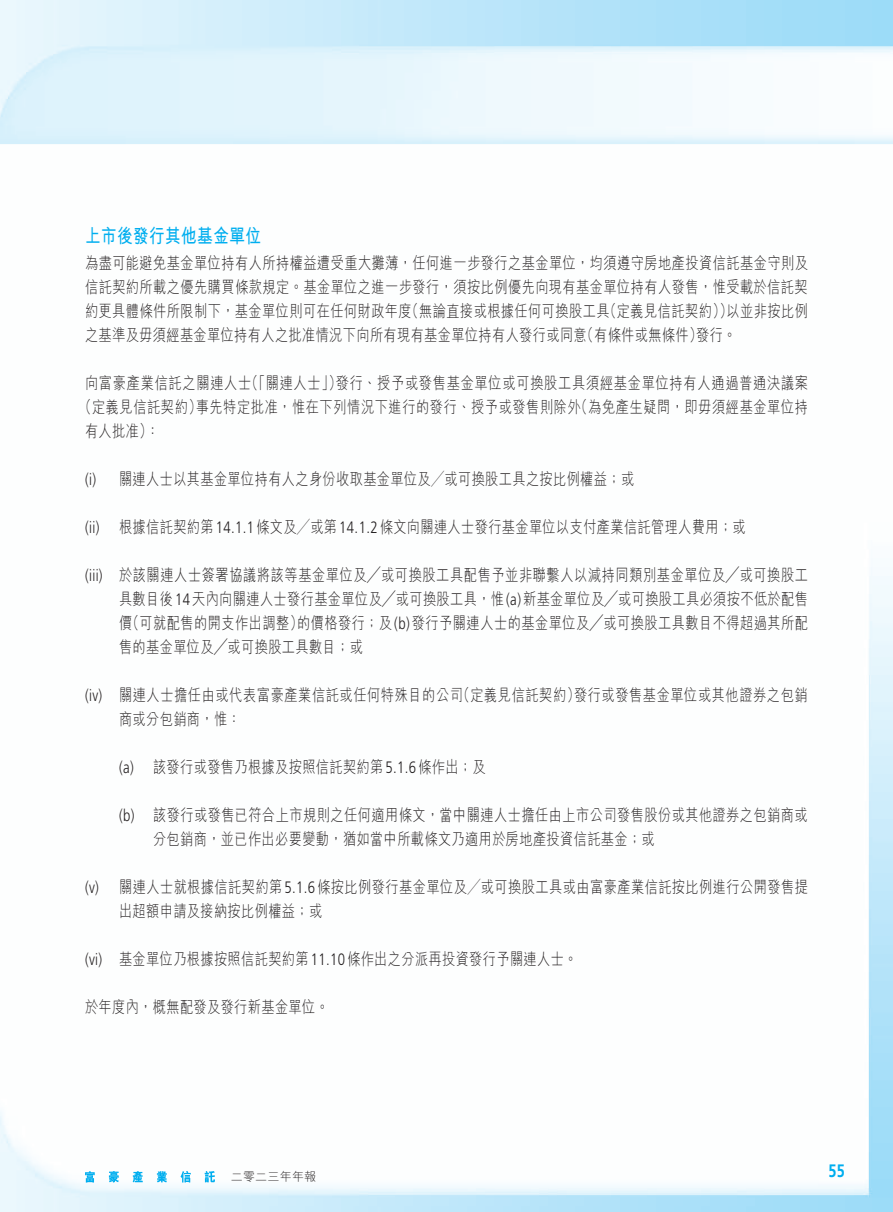
<style>
.page{position:relative;width:893px;height:1212px;background:#fff}
.page>*{position:absolute;margin:0;border:0;box-sizing:border-box;transform-origin:0 0}
._3__標題{font:700 19.5px "M Hei HK";letter-spacing:.03em;color:#00aeef;scale:.8 1}
.t1{font:700 18px "Frutiger LT Std";color:#00aeef;scale:.8 1}
._1__內文{font:300 16.5px/24px "M Hei HK";letter-spacing:.035em;color:#231f20;scale:.8 1}
._1__內文-2{font:300 16.5px "M Hei HK";letter-spacing:.055em;color:#231f20;scale:.8 1}
.t2{font:300 12px "M Hei HK";letter-spacing:.02em;color:#231f20}
.s1{font-family:"Frutiger LT Std"}
.s2{font-family:"Adobe Song Std"}
</style>
<div class="page">
<svg style="left:85px;top:1171px;width:130px;height:11px"></svg>
<p class="_3__標題" style="left:85px;top:221px;width:221px">上市後發行其他基金單位</p>
<p class="_1__內文" style="left:85px;top:251px;width:905px;text-align:justify">為盡可能避免基金單位持有人所持權益遭受重大攤薄，任何進一步發行之基金單位，均須遵守房地產投資信託基金守則及信託契約所載之優先購買條款規定。基金單位之進一步發行，須按比例優先向現有基金單位持有人發售，惟受載於信託契約更具體條件所限制下，基金單位則可在任何財政年度（無論直接或根據任何可換股工具（定義見信託契約））以並非按比例之基準及毋須經基金單位持有人之批准情況下向所有現有基金單位持有人發行或同意（有條件或無條件）發行。</p>
<p class="_1__內文-2" style="left:85px;top:374px;width:905px">向富豪產業信託之關連人士（「關連人士」）發行、授予或發售基金單位或可換股工具須經基金單位持有人通過普通決議案</p>
<p class="_1__內文" style="left:78px;top:395px;width:913px">（定義見信託契約）事先特定批准，惟在下列情況下進行的發行、授予或發售則除外（為免產生疑問，即毋須經基金單位持</p>
<p class="_1__內文" style="left:85px;top:419px;width:95px">有人批准）：</p>
<p class="_1__內文" style="left:85px;top:467px;width:688px"><span class="s1">(i)</span> 關連人士以其基金單位持有人之身份收取基金單位及<span class="s2">╱</span>或可換股工具之按比例權益；或</p>
<p class="_1__內文" style="left:85px;top:515px;width:827px"><span class="s1">(ii)</span> 根據信託契約第<span class="s1">14.1.1</span>條文及<span class="s2">╱</span>或第<span class="s1">14.1.2</span>條文向關連人士發行基金單位以支付產業信託管理人費用；或</p>
<p class="_1__內文" style="left:119px;top:563px;width:863px;text-align:justify;text-indent:-34px"><span class="s1">(iii)</span> 於該關連人士簽署協議將該等基金單位及╱或可換股工具配售予並非聯繫人以減持同類別基金單位及╱或可換股工具數目後<span class="s1">14</span>天內向關連人士發行基金單位及╱或可換股工具，惟<span class="s1">(a)</span>新基金單位及╱或可換股工具必須按不低於配售價（可就配售的開支作出調整）的價格發行；及<span class="s1">(b)</span>發行予關連人士的基金單位及╱或可換股工具數目不得超過其所配售的基金單位及╱或可換股工具數目；或</p>
<p class="_1__內文" style="left:119px;top:683px;width:862px;text-indent:-34px"><span class="s1">(iv)</span> 關連人士擔任由或代表富豪產業信託或任何特殊目的公司（定義見信託契約）發行或發售基金單位或其他證券之包銷商或分包銷商，惟：</p>
<p class="_1__內文" style="left:119px;top:755px;width:460px"><span class="s1">(a)</span> 該發行或發售乃根據及按照信託契約第<span class="s1">5.1.6</span>條作出；及</p>
<p class="_1__內文" style="left:153px;top:803px;width:820px;text-indent:-34px"><span class="s1">(b)</span> 該發行或發售已符合上市規則之任何適用條文，當中關連人士擔任由上市公司發售股份或其他證券之包銷商或分包銷商，並已作出必要變動，猶如當中所載條文乃適用於房地產投資信託基金；或</p>
<p class="_1__內文" style="left:119px;top:875px;width:863px;text-indent:-34px"><span class="s1">(v)</span> 關連人士就根據信託契約第<span class="s1">5.1.6</span>條按比例發行基金單位及<span class="s2">╱</span>或可換股工具或由富豪產業信託按比例進行公開發售提出超額申請及接納按比例權益；或</p>
<p class="_1__內文" style="left:85px;top:947px;width:617px"><span class="s1">(vi)</span> 基金單位乃根據按照信託契約第<span class="s1">11.10</span>條作出之分派再投資發行予關連人士。</p>
<p class="_1__內文" style="left:85px;top:995px;width:306px">於年度內，概無配發及發行新基金單位。</p>
<p class="t2" style="left:231px;top:1170px;width:87px">二零二三年年報</p>
<p class="t1" style="left:828px;top:1160px;width:22px">55</p>
</div>
